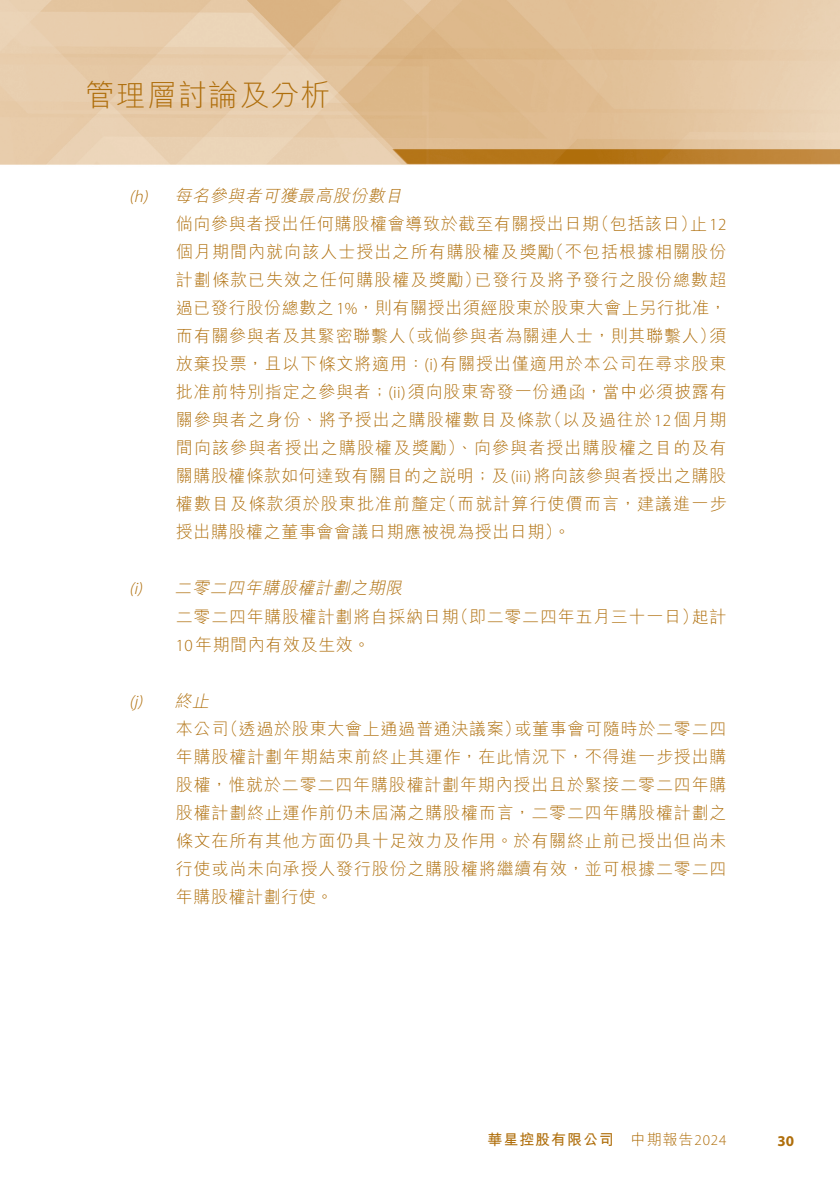
<style>
.page{position:relative;width:840px;height:1191px;background:#fff}
.page>*{position:absolute;margin:0;border:0;box-sizing:border-box;transform-origin:0 0}
.t1{font:300 30px "M Hei HK";letter-spacing:.025em;color:#af6e0b}
._00_txt{font:300 17px/28px "M Hei HK";letter-spacing:.045em;color:#af6e0b}
._00_txt-2{font:300 17px "M Hei HK";letter-spacing:.065em;color:#af6e0b}
._04_H4{font:italic 300 17px "M Hei HK";color:#af6e0b}
._04_H4-2{font:italic 300 17px "Myriad Pro";color:#af6e0b}
.t2{font:300 15px "M Hei HK";color:#af6e0b}
.t3{font:700 15px "M Hei HK";letter-spacing:.06em;color:#af6e0b}
.t4{font:700 15px "Myriad Pro";color:#af6e0b}
.s1{font-family:"Myriad Pro"}
</style>
<div class="page">
<img style="left:0;top:0;width:839px;height:165px">
<h1 class="t1" style="left:85px;top:80px;width:247px">管理層討論及分析</h1>
<p class="_04_H4-2" style="left:129px;top:186px;width:24px">)h(</p>
<p class="_04_H4-2" style="left:129px;top:578px;width:19px">)i(</p>
<p class="_04_H4-2" style="left:129px;top:690px;width:19px">)j(</p>
<p class="_04_H4" style="left:174px;top:187px;width:233px">每名參與者可獲最高股份數目</p>
<p class="_00_txt" style="left:547px;top:210px;width:181px;text-indent:-371px">倘向參與者授出任何購股權會導致於截至有關授出日期<br>（不包括根據相關股份</p>
<p class="_00_txt" style="left:592px;top:210px;width:135px">（包括該日 止） <span class="s1">12</span></p>
<p class="_00_txt" style="left:474px;top:238px;width:253px;text-indent:-299px">個月期間內就向該人士授出之所有購股權及獎勵<br>已發行及將予發行之股份總數超</p>
<p class="_00_txt" style="left:176px;top:266px;width:306px">計劃條款已失效之任何購股權及獎勵）</p>
<p class="_00_txt" style="left:176px;top:294px;width:552px">過已發行股份總數之<span class="s1">1%</span>，則有關授出須經股東於股東大會上另行批准，</p>
<p class="_00_txt" style="left:709px;top:322px;width:18px">須</p>
<p class="_00_txt" style="left:176px;top:322px;width:231px">而有關參與者及其緊密聯繫人</p>
<p class="_00_txt" style="left:176px;top:350px;width:551px">放棄投票，且以下條文將適用： <span class="s1">)i(</span> 有關授出僅適用於本公司在尋求股東</p>
<p class="_00_txt" style="left:176px;top:378px;width:552px">批准前特別指定之參與者；<span class="s1">( )i i</span> 須向股東寄發一份通函，當中必須披露有</p>
<p class="_00_txt" style="left:544px;top:406px;width:183px">（以及過往於<span class="s1">12</span>個月期</p>
<p class="_00_txt" style="left:399px;top:322px;width:318px">（或倘參與者為關連人士，則其聯繫人）</p>
<p class="_00_txt" style="left:176px;top:406px;width:377px">關參與者之身份、將予授出之購股權數目及條款</p>
<p class="_00_txt-2" style="left:176px;top:439px;width:552px">間向該參與者授出之購股權及獎勵）、向參與者授出購股權之目的及有</p>
<p class="_00_txt" style="left:176px;top:462px;width:551px">關購股權條款如何達致有關目的之說明；及<span class="s1">(iii)</span>將向該參與者授出之購股</p>
<p class="_00_txt-2" style="left:439px;top:495px;width:288px">（而就計算行使價而言，建議進一步</p>
<p class="_00_txt" style="left:176px;top:490px;width:396px">權數目及條款須於股東批准前釐定<br>授出購股權之董事會會議日期應被視為授出日期。(</p>
<p class="_04_H4" style="left:174px;top:579px;width:233px">二零二四年購股權計劃之期限</p>
<p class="_00_txt" style="left:451px;top:602px;width:248px">（即二零二四年五月三十一日）</p>
<p class="_00_txt" style="left:176px;top:602px;width:284px">二零二四年購股權計劃將自採納日期<br><span class="s1">10</span>年期間內有效及生效。</p>
<p class="_00_txt" style="left:691px;top:602px;width:36px">起計</p>
<p class="_04_H4" style="left:174px;top:691px;width:40px">終止</p>
<p class="_00_txt" style="left:221px;top:714px;width:301px">（透過於股東大會上通過普通決議案）</p>
<p class="_00_txt" style="left:514px;top:714px;width:213px">或董事會可隨時於二零二四</p>
<p class="_00_txt" style="left:176px;top:714px;width:552px">本公司<br>年購股權計劃年期結束前終止其運作，在此情況下，不得進一步授出購股權，惟就於二零二四年購股權計劃年期內授出且於緊接二零二四年購股權計劃終止運作前仍未屆滿之購股權而言，二零二四年購股權計劃之條文在所有其他方面仍具十足效力及作用。於有關終止前已授出但尚未行使或尚未向承授人發行股份之購股權將繼續有效，並可根據二零二四年購股權計劃行使。</p>
<p class="t3" style="left:487px;top:1128px;width:128px">華星控股有限公司</p>
<p class="t2" style="left:630px;top:1132px;width:97px">中期報告<span class="s1">2024</span></p>
<p class="t4" style="left:777px;top:1131px;width:18px">30</p>
</div>
